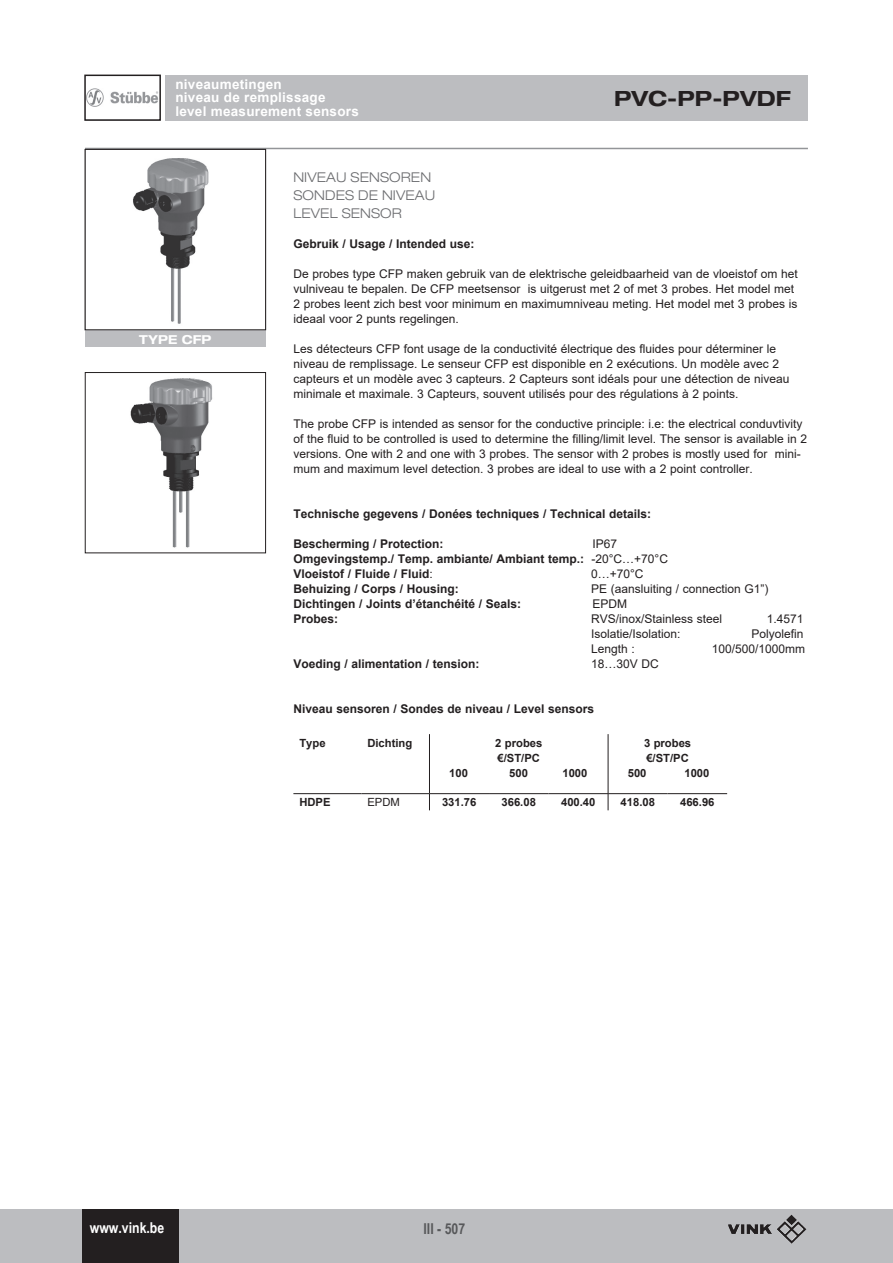
<style>
.page{position:relative;width:893px;height:1263px;background:#fff}
.page>*{position:absolute;margin:0;border:0;box-sizing:border-box;transform-origin:0 0}
.t1{font:700 expanded 21px "Helvetica Neue LT";color:#231f20}
.t2{font:700 15px "Arial Narrow";color:#fff}
.t3{font:700 15px "Arial Narrow";color:#57585a}
.t4{font:700 13.5px/13.5px "Arial";letter-spacing:.02em;color:#fff}
.t5{font:300 expanded 13.5px/18px "Helvetica Neue LT";letter-spacing:.01em;color:#6c6d70}
.t6{font:700 expanded 12.3px "Helvetica Neue LT";letter-spacing:.01em;color:#fff}
.t7{font:12px/15px "Arial";color:#231f20}
.t8{font:700 12px/15px "Arial";color:#231f20}
.t9{font:700 11.25px/15px "Arial";color:#231f20}
.t10{font:11.25px "Arial";color:#231f20}
.s1{font-weight:400}
</style>
<div class="page">
<div style="left:0;top:1209px;width:893px;height:54px;background:#bcbdc0"></div>
<div style="left:82px;top:1209px;width:96px;height:54px;background:#231f20"></div>
<div style="left:166px;top:75px;width:642px;height:45px;background:#bcbdc0"></div>
<img style="left:87px;top:89px;width:71px;height:17px">
<div style="left:84px;top:75px;width:77px;height:46px;border:2px solid #231f20"></div>
<hr style="left:85px;top:148px;width:723px;height:1px;background:#939598">
<img style="left:777px;top:1214px;width:29px;height:30px">
<div style="left:85px;top:330px;width:181px;height:17px;background:#bcbdc0"></div>
<hr style="left:293px;top:793px;width:68px;height:1px;background:#231f20">
<hr style="left:361px;top:793px;width:68px;height:1px;background:#231f20">
<hr style="left:429px;top:793px;width:60px;height:1px;background:#231f20">
<hr style="left:489px;top:793px;width:60px;height:1px;background:#231f20">
<hr style="left:549px;top:793px;width:59px;height:1px;background:#231f20">
<hr style="left:608px;top:793px;width:60px;height:1px;background:#231f20">
<hr style="left:668px;top:793px;width:59px;height:1px;background:#231f20">
<hr style="left:429px;top:734px;width:1px;height:59px;background:#231f20">
<svg style="left:429px;top:794px;width:1px;height:16px"></svg>
<hr style="left:608px;top:734px;width:1px;height:59px;background:#231f20">
<svg style="left:608px;top:794px;width:1px;height:16px"></svg>
<img style="left:133px;top:158px;width:76px;height:166px">
<div style="left:85px;top:149px;width:181px;height:181px;border:1px solid #231f20"></div>
<img style="left:130px;top:378px;width:83px;height:170px">
<div style="left:85px;top:372px;width:181px;height:181px;border:1px solid #231f20"></div>
<p class="t4" style="left:175px;top:77px;width:185px">niveaumetingen<br>niveau de remplissage level measurement sensors</p>
<h1 class="t1" style="left:614px;top:85px;width:178px">PVC-PP-PVDF</h1>
<p class="t6" style="left:139px;top:332px;width:74px">TYPE CFP</p>
<p class="t5" style="left:293px;top:168px;width:143px">NIVEAU SENSOREN<br>SONDES DE NIVEAU</p>
<p class="t8" style="left:293px;top:236px;width:183px">Gebruik / Usage / Intended use:</p>
<p class="t7" style="left:293px;top:266px;width:506px">De probes type CFP maken gebruik van de elektrische geleidbaarheid van de vloeistof om het vulniveau te bepalen. De CFP meetsensor is uitgerust met 2 of met 3 probes. Het model met 2 probes leent zich best voor minimum en maximumniveau meting. Het model met 3 probes is ideaal voor 2 punts regelingen.</p>
<p class="t7" style="left:293px;top:341px;width:497px">Les détecteurs CFP font usage de la conductivité électrique des fluides pour déterminer le niveau de remplissage. Le senseur CFP est disponible en 2 exécutions. Un modèle avec 2 capteurs et un modèle avec 3 capteurs. 2 Capteurs sont idéals pour une détection de niveau minimale et maximale. 3 Capteurs, souvent utilisés pour des régulations à 2 points.</p>
<p class="t7" style="left:293px;top:416px;width:515px">The probe CFP is intended as sensor for the conductive principle: i.e: the electrical conduvtivity of the fluid to be controlled is used to determine the filling/limit level. The sensor is available in 2 versions. One with 2 and one with 3 probes. The sensor with 2 probes is mostly used for mini&shy;mum and maximum level detection. 3 probes are ideal to use with a 2 point controller.</p>
<p class="t8" style="left:293px;top:506px;width:359px">Technische gegevens / Donées techniques / Technical details:</p>
<p class="t8" style="left:293px;top:536px;width:152px">Bescherming / Protection:</p>
<p class="t5" style="left:293px;top:168px;width:83px">HARD PVC<br>PVC RIGIDE<br>U-PVC</p>
<p class="t8" style="left:293px;top:536px;width:376px;text-indent:299px"><span class="s1">IP67<br></span>Omgevingstemp./ Temp. ambiante/ Ambiant temp.: <span class="s1">-20°C…+70°C<br></span>Vloeistof / Fluide / Fluid<span class="s1">:</span></p>
<p class="t7" style="left:591px;top:566px;width:54px">0…+70°C</p>
<p class="t8" style="left:293px;top:581px;width:167px">Behuizing / Corps / Housing:</p>
<p class="t7" style="left:591px;top:581px;width:179px">PE (aansluiting / connection G1”)</p>
<p class="t8" style="left:293px;top:596px;width:229px">Dichtingen / Joints d’étanchéité / Seals:</p>
<p class="t7" style="left:593px;top:596px;width:36px">EPDM</p>
<p class="t8" style="left:293px;top:611px;width:46px">Probes:</p>
<p class="t7" style="left:591px;top:611px;width:133px">RVS/inox/Stainless steel</p>
<p class="t7" style="left:767px;top:611px;width:38px">1.4571</p>
<p class="t7" style="left:591px;top:626px;width:91px">Isolatie/Isolation:</p>
<p class="t7" style="left:752px;top:626px;width:54px">Polyolefin</p>
<p class="t7" style="left:591px;top:641px;width:45px">Length :</p>
<p class="t7" style="left:712px;top:641px;width:95px">100/500/1000mm</p>
<p class="t8" style="left:293px;top:656px;width:188px">Voeding / alimentation / tension:</p>
<p class="t7" style="left:591px;top:656px;width:69px">18…30V DC</p>
<p class="t8" style="left:293px;top:701px;width:302px">Niveau sensoren / Sondes de niveau / Level sensors</p>
<p class="t9" style="left:299px;top:735px;width:28px">Type</p>
<p class="t9" style="left:367px;top:735px;width:46px">Dichting</p>
<p class="t9" style="left:495px;top:735px;width:49px">2 probes €/ST/PC</p>
<p class="t9" style="left:449px;top:765px;width:20px">100</p>
<p class="t9" style="left:509px;top:765px;width:20px">500</p>
<p class="t9" style="left:562px;top:765px;width:27px">1000</p>
<p class="t9" style="left:644px;top:735px;width:49px">3 probes</p>
<p class="t9" style="left:646px;top:750px;width:44px">€/ST/PC</p>
<p class="t9" style="left:628px;top:765px;width:20px">500</p>
<p class="t9" style="left:684px;top:765px;width:27px">1000</p>
<p class="t9" style="left:299px;top:795px;width:33px">HDPE</p>
<p class="t10" style="left:367px;top:794px;width:34px">EPDM</p>
<p class="t9" style="left:442px;top:795px;width:36px">331.76</p>
<p class="t9" style="left:502px;top:795px;width:36px">366.08</p>
<p class="t9" style="left:561px;top:795px;width:36px">400.40</p>
<p class="t9" style="left:621px;top:795px;width:36px">418.08</p>
<p class="t9" style="left:680px;top:795px;width:36px">466.96</p>
<p class="t2" style="left:90px;top:1216px;width:76px">www.vink.be</p>
<p class="t3" style="left:423px;top:1217px;width:43px">III - 507</p>
</div>
